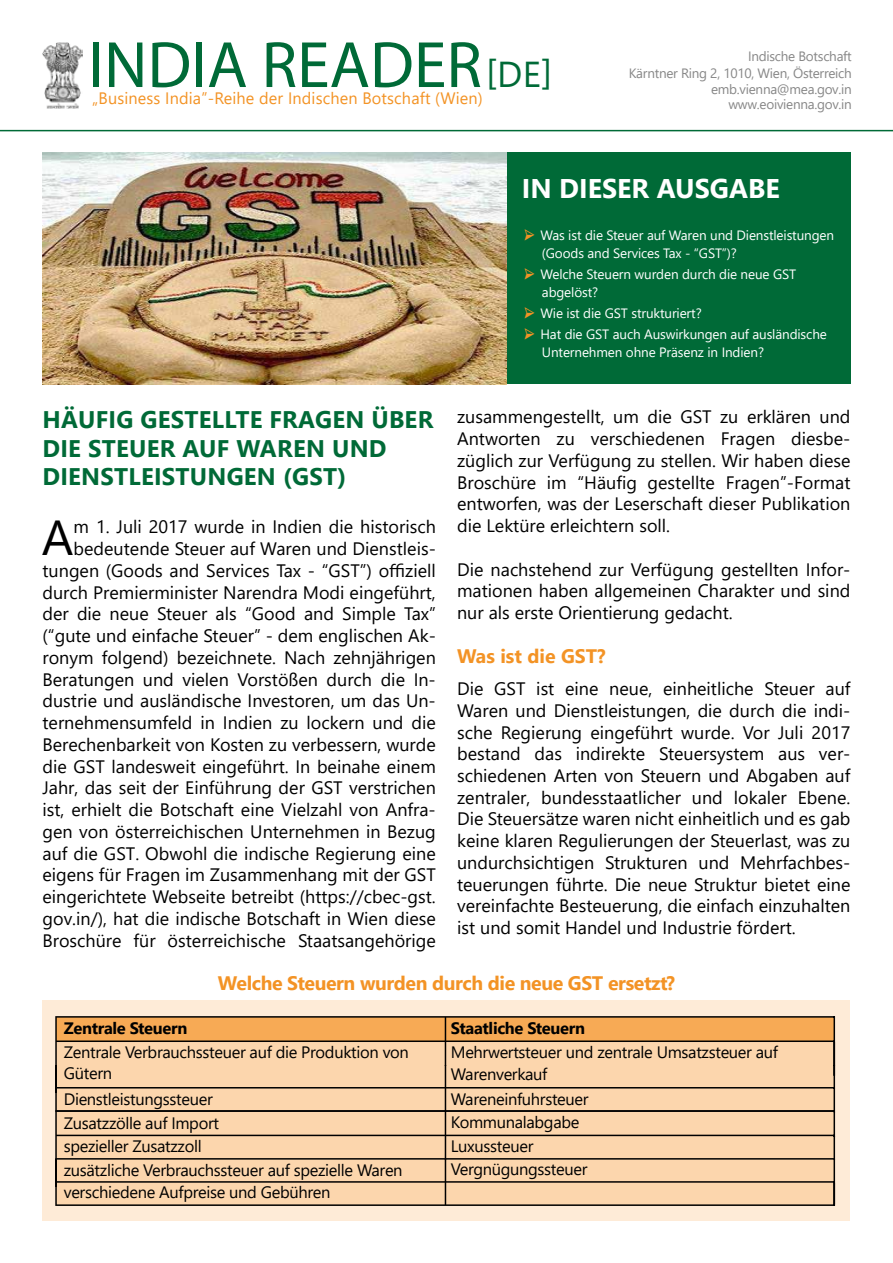
<style>
.page{position:relative;width:893px;height:1263px;background:#fff}
.page>*{position:absolute;margin:0;border:0;box-sizing:border-box;transform-origin:0 0}
.t1{font:66px "Myriad Pro";color:#006a37}
.t2{font:49.05px "Segoe UI";color:#000}
.t3{font:36px "Segoe UI";color:#006a37}
.t4{font:700 27px "Segoe UI";color:#fff}
.t5{font:700 27px "Myriad Pro";color:#fff}
.t6{font:700 24px/28.8px "Segoe UI";letter-spacing:.01em;color:#006a37}
.t7{font:700 19.5px "Segoe UI";letter-spacing:-.02em;color:#f39325}
.t8{font:700 19.5px "Segoe UI";color:#f39325}
.t9{font:18px/21.8px "Segoe UI";color:#000;text-align:justify}
.t10{font:16.5px/23.2px "Segoe UI";letter-spacing:-.02em;color:#000}
.t11{font:16.5px "Segoe UI";letter-spacing:.01em;color:#f39325}
.t12{font:700 16.5px "Segoe UI";letter-spacing:-.02em;color:#000}
.t13{font:13.5px/18px "Segoe UI";letter-spacing:-.01em;color:#fff}
.t14{font:13.5px/15px "Segoe UI";letter-spacing:-.02em;color:#878787;text-align:right}
.s1{font-family:"Minion Pro";font-size:19.5px;color:#f39325}
</style>
<div class="page">
<hr style="left:0;top:130px;width:893px;height:1px;background:#006a37">
<div style="left:507px;top:153px;width:344px;height:231px;background:#006a37"></div>
<img style="left:43px;top:43px;width:40px;height:65px">
<img style="left:43px;top:153px;width:464px;height:231px">
<div style="left:43px;top:1000px;width:807px;height:220px;background:#feebd7"></div>
<hr style="left:55px;top:1016px;width:390px;height:2px;background:#000">
<hr style="left:55px;top:1018px;width:2px;height:22px;background:#000">
<hr style="left:445px;top:1016px;width:389px;height:2px;background:#000">
<hr style="left:833px;top:1016px;width:2px;height:60px;background:#000">
<hr style="left:55px;top:1040px;width:390px;height:2px;background:#000">
<hr style="left:55px;top:1042px;width:2px;height:51px;background:#000">
<hr style="left:833px;top:1065px;width:2px;height:24px;background:#000">
<hr style="left:55px;top:1088px;width:2px;height:22px;background:#000">
<hr style="left:833px;top:1088px;width:2px;height:24px;background:#000">
<hr style="left:55px;top:1110px;width:390px;height:2px;background:#000">
<hr style="left:55px;top:1112px;width:2px;height:23px;background:#000">
<hr style="left:833px;top:1112px;width:2px;height:25px;background:#000">
<hr style="left:55px;top:1135px;width:390px;height:1px;background:#000">
<hr style="left:55px;top:1136px;width:2px;height:51px;background:#000">
<hr style="left:833px;top:1136px;width:2px;height:24px;background:#000">
<hr style="left:833px;top:1159px;width:2px;height:47px;background:#000">
<hr style="left:55px;top:1183px;width:2px;height:21px;background:#000">
<svg style="left:56px;top:1017px;width:778px;height:187px;background:#eec599"></svg>
<hr style="left:833px;top:1183px;width:2px;height:21px;background:#000">
<hr style="left:55px;top:1204px;width:390px;height:2px;background:#000">
<hr style="left:445px;top:1204px;width:389px;height:2px;background:#000">
<hr style="left:55px;top:1158px;width:390px;height:1px;background:#000">
<hr style="left:445px;top:1158px;width:389px;height:1px;background:#000">
<h1 class="t1" style="left:88px;top:24px;width:395px">INDIA READER</h1>
<h3 class="t3" style="left:486px;top:39px;width:68px">[DE]</h3>
<p class="t11" style="left:92px;top:83px;width:392px">„Business India”-Reihe der Indischen Botschaft (Wien)</p>
<p class="t14" style="left:748px;top:48px;width:105px">Indische Botschaft</p>
<p class="t14" style="left:629px;top:64px;width:225px">Kärntner Ring 2, 1010, Wien, Österreich</p>
<p class="t14" style="left:711px;top:80px;width:142px">emb.vienna@mea.gov.in www.eoivienna.gov.in</p>
<h3 class="t4" style="left:522px;top:163px;width:259px">IN DIESER AUSGABE</h3>
<h3 class="t5" style="left:513px;top:188px;width:148px">FIND INSIDE</h3>
<h3 class="t6" style="left:43px;top:403px;width:392px">HÄUFIG GESTELLTE FRAGEN ÜBER<br>DIE STEUER AUF WAREN UND<br>DIENSTLEISTUNGEN (GST)</h3>
<h2 class="t2" style="left:42px;top:491px;width:33px">A</h2>
<p class="t9" style="left:43px;top:515px;width:395px;text-align:right">m 1. Juli 2017 wurde in Indien die historisch bedeutende Steuer auf Waren und Dienstleis&shy;tungen (Goods and Services Tax - “GST”) offiziell durch Premierminister Narendra Modi eingeführt, der die neue Steuer als “Good and Simple Tax” (“gute und einfache Steuer” - dem englischen Ak&shy;ronym folgend) bezeichnete. Nach zehnjährigen Beratungen und vielen Vorstößen durch die In&shy;dustrie und ausländische Investoren, um das Un&shy;ternehmensumfeld in Indien zu lockern und die Berechenbarkeit von Kosten zu verbessern, wurde die GST landesweit eingeführt. In beinahe einem Jahr, das seit der Einführung der GST verstrichen ist, erhielt die Botschaft eine Vielzahl von Anfra&shy;gen von österreichischen Unternehmen in Bezug auf die GST. Obwohl die indische Regierung eine eigens für Fragen im Zusammenhang mit der GST eingerichtete Webseite betreibt (https://cbec-gst. gov.in/), hat die indische Botschaft in Wien diese Broschüre für österreichische Staatsangehörige</p>
<p class="t13" style="left:542px;top:225px;width:294px;text-indent:-18px"><span class="s1">➢</span> Was ist die Steuer auf Waren und Dienstleistungen (Goods and Services Tax - “GST”)?</p>
<p class="t13" style="left:542px;top:264px;width:256px;text-indent:-18px"><span class="s1">➢</span> Welche Steuern wurden durch die neue GST abgelöst?</p>
<p class="t13" style="left:524px;top:303px;width:179px"><span class="s1">➢</span> Wie ist die GST strukturiert?</p>
<p class="t13" style="left:542px;top:324px;width:286px;text-indent:-18px"><span class="s1">➢</span> Hat die GST auch Auswirkungen auf ausländische<br>Unternehmen ohne Präsenz in Indien?</p>
<p class="t9" style="left:457px;top:404px;width:395px">zusammengestellt, um die GST zu erklären und Antworten zu verschiedenen Fragen diesbe&shy;züglich zur Verfügung zu stellen. Wir haben diese Broschüre im “Häufig gestellte Fragen”-Format entworfen, was der Leserschaft dieser Publikation die Lektüre erleichtern soll.</p>
<p class="t9" style="left:457px;top:557px;width:395px">Die nachstehend zur Verfügung gestellten Infor&shy;mationen haben allgemeinen Charakter und sind nur als erste Orientierung gedacht.</p>
<p class="t8" style="left:457px;top:637px;width:150px">Was ist die GST?</p>
<p class="t9" style="left:457px;top:676px;width:395px">Die GST ist eine neue, einheitliche Steuer auf Waren und Dienstleistungen, die durch die indi&shy;sche Regierung eingeführt wurde. Vor Juli 2017 bestand das indirekte Steuersystem aus ver&shy;schiedenen Arten von Steuern und Abgaben auf zentraler, bundesstaatlicher und lokaler Ebene.<br>Die Steuersätze waren nicht einheitlich und es gab keine klaren Regulierungen der Steuerlast, was zu undurchsichtigen Strukturen und Mehrfachbes&shy;teuerungen führte. Die neue Struktur bietet eine vereinfachte Besteuerung, die einfach einzuhalten ist und somit Handel und Industrie fördert.</p>
<p class="t7" style="left:218px;top:965px;width:459px">Welche Steuern wurden durch die neue GST ersetzt?</p>
<p class="t12" style="left:64px;top:1013px;width:125px">Zentrale Steuern</p>
<p class="t10" style="left:64px;top:1040px;width:347px;line-height:21px">Zentrale Verbrauchssteuer auf die Produktion von<br>Gütern</p>
<p class="t10" style="left:64px;top:1085px;width:157px;line-height:24.2px">Dienstleistungssteuer<br>Zusatzzölle auf Import</p>
<p class="t10" style="left:64px;top:1132px;width:340px;line-height:24.2px">spezieller Zusatzzoll<br>zusätzliche Verbrauchssteuer auf spezielle Waren</p>
<p class="t10" style="left:64px;top:1179px;width:268px">verschiedene Aufpreise und Gebühren</p>
<p class="t12" style="left:451px;top:1013px;width:136px">Staatliche Steuern</p>
<p class="t10" style="left:451px;top:1040px;width:329px;line-height:21.6px">Mehrwertsteuer und zentrale Umsatzsteuer auf<br>Warenverkauf</p>
<p class="t10" style="left:451px;top:1086px;width:139px">Wareneinfuhrsteuer<br>Kommunalabgabe<br>Luxussteuer<br>Vergnügungssteuer</p>
</div>
